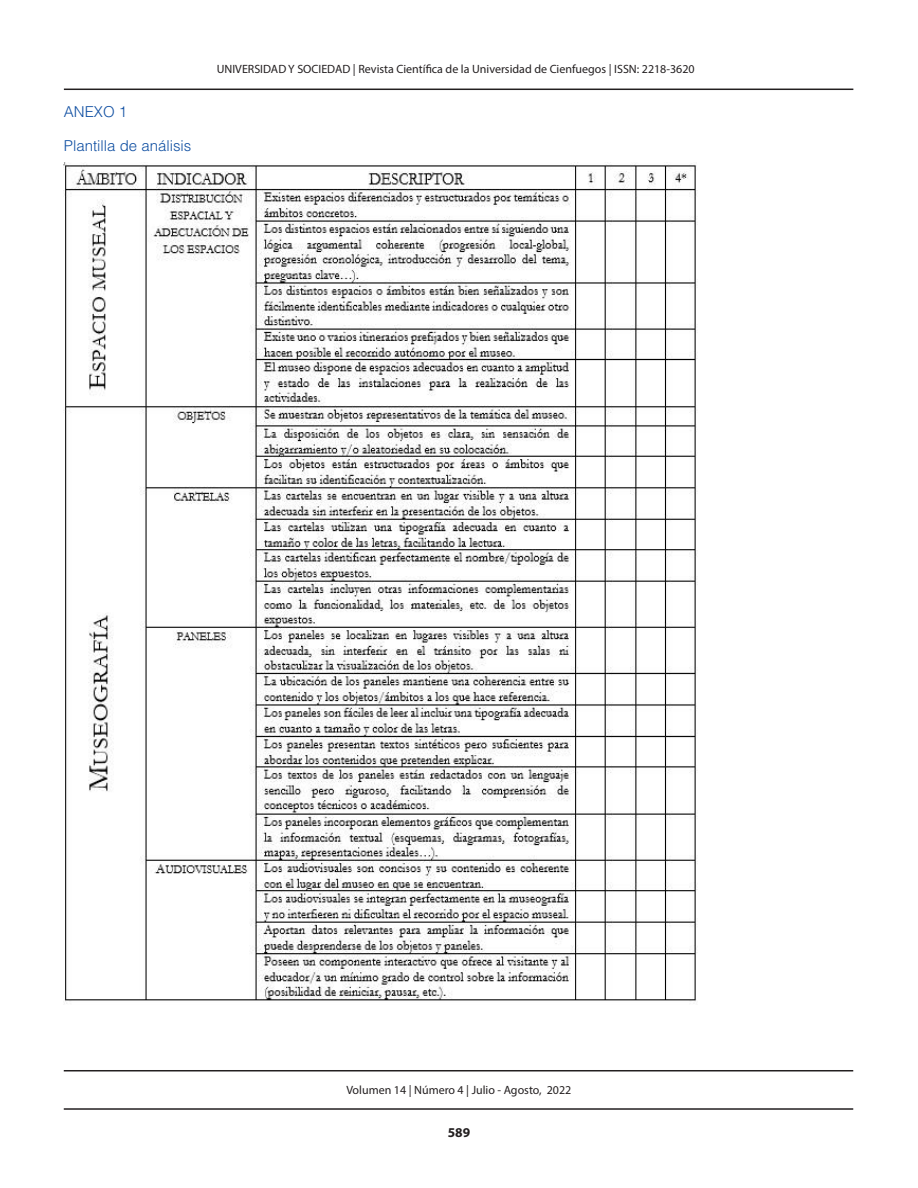
<style>
.page{position:relative;width:918px;height:1188px;background:#fff}
.page>*{position:absolute;margin:0;border:0;box-sizing:border-box;transform-origin:0 0}
.TITULOS_AZUL{font:300 15px "Helvetica LT Std";color:#0d4da1}
.t1{font:700 13.5px "Myriad Pro";color:#231f20}
.t2{font:12px "Myriad Pro";color:#231f20}
</style>
<div class="page">
<hr style="left:64px;top:89px;width:789px;height:1px;background:#231f20">
<hr style="left:64px;top:1108px;width:789px;height:2px;background:#231f20">
<hr style="left:64px;top:1070px;width:789px;height:1px;background:#231f20">
<img style="left:64px;top:162px;width:634px;height:842px">
<p class="TITULOS_AZUL" style="left:64px;top:102px;width:65px">ANEXO 1</p>
<p class="TITULOS_AZUL" style="left:64px;top:136px;width:129px">Plantilla de análisis</p>
<p class="t2" style="left:217px;top:61px;width:479px">UNIVERSIDAD Y SOCIEDAD | Revista Científica de la Universidad de Cienfuegos | ISSN: 2218-3620</p>
<p class="t2" style="left:346px;top:1083px;width:227px">Volumen 14 | Número 4 | Julio - Agosto, 2022</p>
<p class="t1" style="left:448px;top:1124px;width:24px">589</p>
</div>
